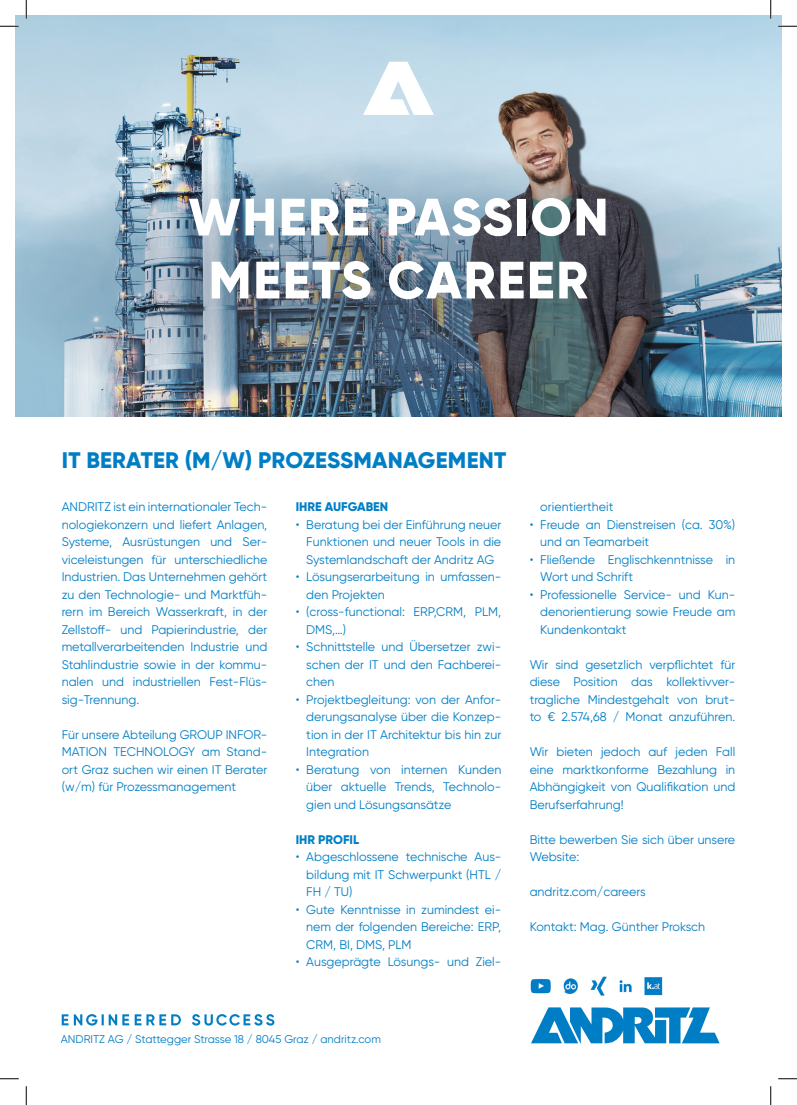
<style>
.page{position:relative;width:797px;height:1105px;background:#fff}
.page>*{position:absolute;margin:0;border:0;box-sizing:border-box;transform-origin:0 0}
.t1{font:800 52.5px "Gilroy";letter-spacing:.03em;color:#fff}
.t2{font:800 22.5px "Gilroy";letter-spacing:.01em;color:#007ec5}
.t3{font:12.5px/17.5px "Gilroy";color:#007ec5;text-align:justify}
.t4{font:800 12.5px "Gilroy";color:#007ec5}
.t5{font:11.25px "Gilroy";color:#007ec5}
</style>
<div class="page">
<img style="left:16px;top:16px;width:765px;height:400px">
<svg style="left:363px;top:62px;width:71px;height:53px"></svg>
<img style="left:530px;top:976px;width:133px;height:20px">
<svg style="left:62px;top:1014px;width:212px;height:11px"></svg>
<svg style="left:531px;top:1007px;width:188px;height:36px"></svg>
<svg style="left:0;top:25px;width:19px;height:2px"></svg>
<svg style="left:778px;top:25px;width:19px;height:2px"></svg>
<svg style="left:0;top:1078px;width:19px;height:1px"></svg>
<svg style="left:778px;top:1078px;width:19px;height:1px"></svg>
<svg style="left:25px;top:0;width:2px;height:19px"></svg>
<svg style="left:25px;top:1086px;width:2px;height:19px"></svg>
<svg style="left:770px;top:0;width:1px;height:19px"></svg>
<svg style="left:770px;top:1086px;width:1px;height:19px"></svg>
<p class="t1" style="left:188px;top:184px;width:422px">WHERE PASSION</p>
<p class="t1" style="left:208px;top:247px;width:381px">MEETS CAREER</p>
<p class="t2" style="left:62px;top:445px;width:446px">IT BERATER (M/W) PROZESSMANAGEMENT</p>
<p class="t3" style="left:62px;top:498px;width:207px">ANDRITZ ist ein internationaler Tech&shy;nologiekonzern und liefert Anlagen, Systeme, Ausrüstungen und Ser&shy;viceleistungen für unterschiedliche Industrien. Das Unternehmen gehört zu den Technologie- und Marktfüh&shy;rern im Bereich Wasserkraft, in der Zellstoff- und Papierindustrie, der metallverarbeitenden Industrie und Stahlindustrie sowie in der kommu&shy;nalen und industriellen Fest-Flüs&shy;sig-Trennung.</p>
<p class="t3" style="left:62px;top:725px;width:207px">Für unsere Abteilung GROUP INFOR-MATION TECHNOLOGY am Stand&shy;ort Graz suchen wir einen IT Berater (w/m) für Prozessmanagement</p>
<p class="t4" style="left:296px;top:499px;width:94px">IHRE AUFGABEN</p>
<p class="t3" style="left:306px;top:515px;width:196px;text-indent:-11px">• Beratung bei der Einführung neuer Funktionen und neuer Tools in die Systemlandschaft der Andritz AG</p>
<p class="t3" style="left:306px;top:568px;width:196px;text-indent:-11px">• Lösungserarbeitung in umfassen&shy;den Projekten</p>
<p class="t3" style="left:306px;top:603px;width:196px;text-indent:-11px">• (cross-functional: ERP,CRM, PLM,<br>DMS,…)</p>
<p class="t3" style="left:306px;top:638px;width:196px;text-indent:-11px">• Schnittstelle und Übersetzer zwi&shy;schen der IT und den Fachberei&shy;chen</p>
<p class="t3" style="left:306px;top:690px;width:196px;text-indent:-11px">• Projektbegleitung: von der Anfor&shy;derungsanalyse über die Konzep&shy;tion in der IT Architektur bis hin zur Integration</p>
<p class="t3" style="left:306px;top:760px;width:196px;text-indent:-11px">• Beratung von internen Kunden über aktuelle Trends, Technolo&shy;gien und Lösungsansätze</p>
<p class="t4" style="left:296px;top:831px;width:65px">IHR PROFIL</p>
<p class="t3" style="left:306px;top:848px;width:196px;text-indent:-11px">• Abgeschlossene technische Aus&shy;bildung mit IT Schwerpunkt (HTL / FH / TU)</p>
<p class="t3" style="left:306px;top:900px;width:196px;text-indent:-11px">• Gute Kenntnisse in zumindest ei&shy;nem der folgenden Bereiche: ERP, CRM, BI, DMS, PLM</p>
<p class="t3" style="left:296px;top:953px;width:207px">• Ausgeprägte Lösungs- und Ziel-</p>
<p class="t3" style="left:540px;top:498px;width:75px">orientiertheit</p>
<p class="t3" style="left:540px;top:515px;width:196px;text-indent:-11px">• Freude an Dienstreisen (ca. 30%) und an Teamarbeit</p>
<p class="t3" style="left:540px;top:550px;width:196px;text-indent:-11px">• Fließende Englischkenntnisse in<br>Wort und Schrift</p>
<p class="t3" style="left:540px;top:585px;width:196px;text-indent:-11px">• Professionelle Service- und Kun&shy;denorientierung sowie Freude am Kundenkontakt</p>
<p class="t3" style="left:529px;top:655px;width:207px">Wir sind gesetzlich verpflichtet für diese Position das kollektivver&shy;tragliche Mindestgehalt von brut&shy;to € 2.574,68 / Monat anzuführen.</p>
<p class="t3" style="left:529px;top:743px;width:207px">Wir bieten jedoch auf jeden Fall eine marktkonforme Bezahlung in Abhängigkeit von Qualifikation und Berufserfahrung!</p>
<p class="t3" style="left:529px;top:830px;width:207px">Bitte bewerben Sie sich über unsere<br>Website:</p>
<p class="t3" style="left:529px;top:883px;width:118px">andritz.com/careers</p>
<p class="t3" style="left:529px;top:918px;width:177px">Kontakt: Mag. Günther Proksch</p>
<p class="t5" style="left:61px;top:1032px;width:321px">ANDRITZ AG / Stattegger Strasse 18 / 8045 Graz / andritz.com</p>
</div>
